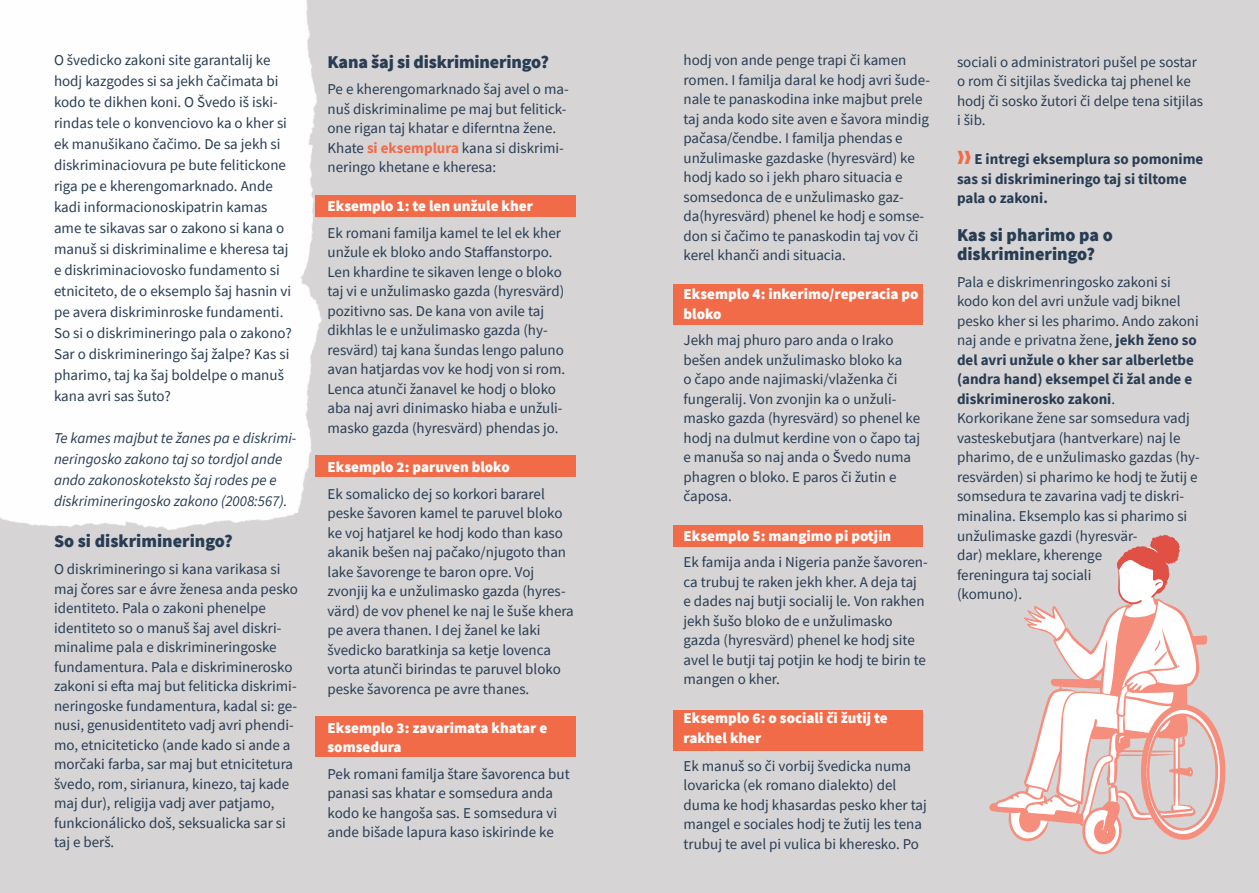
<style>
.page{position:relative;width:1259px;height:893px;background:#d6d4d4}
.page>*{position:absolute;margin:0;border:0;box-sizing:border-box;transform-origin:0 0}
.t1{font:900 18px "Source Sans Pro";color:#283c54}
.t2{font:15px/19.5px "Source Sans Pro";color:#283c54}
.t3{font:900 15px/19.5px "Source Sans Pro";color:#fff}
.t4{font:italic 15px/21px "Source Sans Pro";color:#283c54}
.t5{font:700 15px/19.5px "Source Sans Pro";color:#283c54}
.s1{font-weight:700;color:#f26b49}
.s2{font-family:"Boston Traffic";font-weight:400;color:#f26b49}
.s3{font-weight:700}
.s4{font-weight:400}
</style>
<div class="page">
<div style="left:673px;top:284px;width:250px;height:41px;background:#f26b49"></div>
<div style="left:673px;top:710px;width:250px;height:40px;background:#f26b49"></div>
<div style="left:673px;top:525px;width:250px;height:21px;background:#f26b49"></div>
<div style="left:315px;top:455px;width:260px;height:22px;background:#f26b49"></div>
<div style="left:315px;top:195px;width:260px;height:22px;background:#f26b49"></div>
<div style="left:315px;top:716px;width:260px;height:41px;background:#f26b49"></div>
<div style="left:0;top:0;width:322px;height:513px;background:#fefefe"></div>
<img style="left:0;top:468px;width:296px;height:62px">
<svg style="left:989px;top:604px;width:237px;height:250px"></svg>
<svg style="left:1117px;top:535px;width:62px;height:69px"></svg>
<p class="t2" style="left:54px;top:50px;width:239px;line-height:21px">O švedicko zakoni site garantalij ke hodj kazgodes si sa jekh čačimata bi kodo te dikhen koni. O Švedo iš iski&shy;rindas tele o konvenciovo ka o kher si ek manušikano čačimo. De sa jekh si diskriminaciovura pe bute felitickone riga pe e kherengomarknado. Ande kadi informacionoskipatrin kamas ame te sikavas sar o zakono si kana o manuš si diskriminalime e kheresa taj e diskriminaciovosko fundamento si etniciteto, de o eksemplo šaj hasnin vi pe avera diskriminroske fundamenti.<br>So si o diskrimineringo pala o zakono?<br>Sar o diskrimineringo šaj žalpe? Kas si pharimo, taj ka šaj boldelpe o manuš kana avri sas šuto?</p>
<p class="t4" style="left:54px;top:428px;width:244px">Te kames majbut te žanes pa e diskrimi&shy;neringosko zakono taj so tordjol ande ando zakonoskoteksto šaj rodes pe e diskrimineringosko zakono (2008:567).</p>
<p class="t1" style="left:54px;top:529px;width:180px">So si diskrimineringo?</p>
<p class="t2" style="left:54px;top:559px;width:245px">O diskrimineringo si kana varikasa si maj čores sar e ávre ženesa anda pesko identiteto. Pala o zakoni phenelpe identiteto so o manuš šaj avel diskri&shy;minalime pala e diskrimineringoske fundamentura. Pala e diskriminerosko zakoni si efta maj but feliticka diskrimi&shy;neringoske fundamentura, kadal si: ge&shy;nusi, genusidentiteto vadj avri phendi&shy;mo, etniciteticko (ande kado si ande a morčaki farba, sar maj but etnicitetura švedo, rom, sirianura, kinezo, taj kade maj dur), religija vadj aver patjamo, funkcionálicko doš, seksualicka sar si taj e berš.</p>
<p class="t1" style="left:327px;top:49px;width:223px">Kana šaj si diskrimineringo?</p>
<p class="t2" style="left:327px;top:79px;width:243px">Pe e kherengomarknado šaj avel o ma&shy;nuš diskriminalime pe maj but felitick&shy;one rigan taj khatar e diferntna žene.<br>Khate <span class="s1">si eksemplura</span> kana si diskrimi&shy;neringo khetane e kheresa:</p>
<p class="t3" style="left:327px;top:196px;width:207px">Eksemplo 1: te len unžule kher</p>
<p class="t2" style="left:327px;top:223px;width:239px">Ek romani familja kamel te lel ek kher unžule ek bloko ando Staffanstorpo.<br>Len khardine te sikaven lenge o bloko taj vi e unžulimasko gazda (hyresvärd) pozitivno sas. De kana von avile taj dikhlas le e unžulimasko gazda (hy&shy;resvärd) taj kana šundas lengo paluno avan hatjardas vov ke hodj von si rom.<br>Lenca atunči žanavel ke hodj o bloko aba naj avri dinimasko hiaba e unžuli&shy;masko gazda (hyresvärd) phendas jo.</p>
<p class="t3" style="left:327px;top:457px;width:184px">Eksemplo 2: paruven bloko</p>
<p class="t2" style="left:327px;top:484px;width:248px">Ek somalicko dej so korkori bararel peske šavoren kamel te paruvel bloko ke voj hatjarel ke hodj kodo than kaso akanik bešen naj pačako/njugoto than lake šavorenge te baron opre. Voj zvonjij ka e unžulimasko gazda (hyres&shy;värd) de vov phenel ke naj le šuše khera pe avera thanen. I dej žanel ke laki švedicko baratkinja sa ketje lovenca vorta atunči birindas te paruvel bloko peske šavorenca pe avre thanes.</p>
<p class="t3" style="left:327px;top:718px;width:221px">Eksemplo 3: zavarimata khatar e somsedura</p>
<p class="t2" style="left:327px;top:764px;width:244px">Pek romani familja štare šavorenca but panasi sas khatar e somsedura anda kodo ke hangoša sas. E somsedura vi ande bišade lapura kaso iskirinde ke</p>
<p class="t2" style="left:683px;top:50px;width:248px">hodj von ande penge trapi či kamen romen. I familja daral ke hodj avri šude&shy;nale te panaskodina inke majbut prele taj anda kodo site aven e šavora mindig pačasa/čendbe. I familja phendas e unžulimaske gazdaske (hyresvärd) ke hodj kado so i jekh pharo situacia e somsedonca de e unžulimasko gaz&shy;da(hyresvärd) phenel ke hodj e somse&shy;don si čačimo te panaskodin taj vov či kerel khanči andi situacia.</p>
<p class="t3" style="left:683px;top:284px;width:237px">Eksemplo 4: inkerimo/reperacia po bloko</p>
<p class="t2" style="left:683px;top:331px;width:238px">Jekh maj phuro paro anda o Irako bešen andek unžulimasko bloko ka<br>o čapo ande najimaski/vlaženka či fungeralij. Von zvonjin ka o unžuli&shy;masko gazda (hyresvärd) so phenel ke hodj na dulmut kerdine von o čapo taj e manuša so naj anda o Švedo numa phagren o bloko. E paros či žutin e čaposa.</p>
<p class="t3" style="left:683px;top:525px;width:209px">Eksemplo 5: mangimo pi potjin</p>
<p class="t2" style="left:683px;top:552px;width:246px">Ek famija anda i Nigeria panže šavoren&shy;ca trubuj te raken jekh kher. A deja taj e dades naj butji socialij le. Von rakhen jekh šušo bloko de e unžulimasko gazda (hyresvärd) phenel ke hodj site avel le butji taj potjin ke hodj te birin te mangen o kher.</p>
<p class="t3" style="left:683px;top:708px;width:206px">Eksemplo 6: o sociali či žutij te</p>
<p class="t3" style="left:683px;top:728px;width:79px">rakhel kher</p>
<p class="t2" style="left:683px;top:756px;width:245px">Ek manuš so či vorbij švedicka numa lovaricka (ek romano dialekto) del duma ke hodj khasardas pesko kher taj mangel e sociales hodj te žutij les tena trubuj te avel pi vulica bi kheresko. Po</p>
<p class="t2" style="left:957px;top:52px;width:248px">sociali o administratori pušel pe sostar o rom či sitjilas švedicka taj phenel ke hodj či sosko žutori či delpe tena sitjilas i šib.</p>
<p class="t5" style="left:957px;top:149px;width:248px"><span class="s2">&gt;&gt;</span> E intregi eksemplura so pomonime sas si diskrimineringo taj si tiltome pala o zakoni.</p>
<p class="t1" style="left:957px;top:222px;width:157px">Kas si pharimo pa o</p>
<p class="t1" style="left:957px;top:242px;width:140px">diskrimineringo?</p>
<p class="t2" style="left:957px;top:272px;width:243px">Pala e diskrimenringosko zakoni si kodo kon del avri unžule vadj biknel pesko kher si les pharimo. Ando zakoni naj ande e privatna žene, <span class="s3">jekh ženo so del avri unžule o kher sar alberletbe (andra hand) eksempel či žal ande e</span></p>
<p class="t5" style="left:957px;top:389px;width:160px">diskriminerosko zakoni<span class="s4">.</span></p>
<p class="t2" style="left:957px;top:409px;width:244px">Korkorikane žene sar somsedura vadj vasteskebutjara (hantverkare) naj le pharimo, de e unžulimasko gazdas (hy&shy;resvärden) si pharimo ke hodj te žutij e somsedura te zavarina vadj te diskri&shy;minalina. Eksemplo kas si pharimo si unžulimaske gazdi (hyresvär-<br>dar) meklare, kherenge<br>fereningura taj sociali<br>(komuno).</p>
</div>
